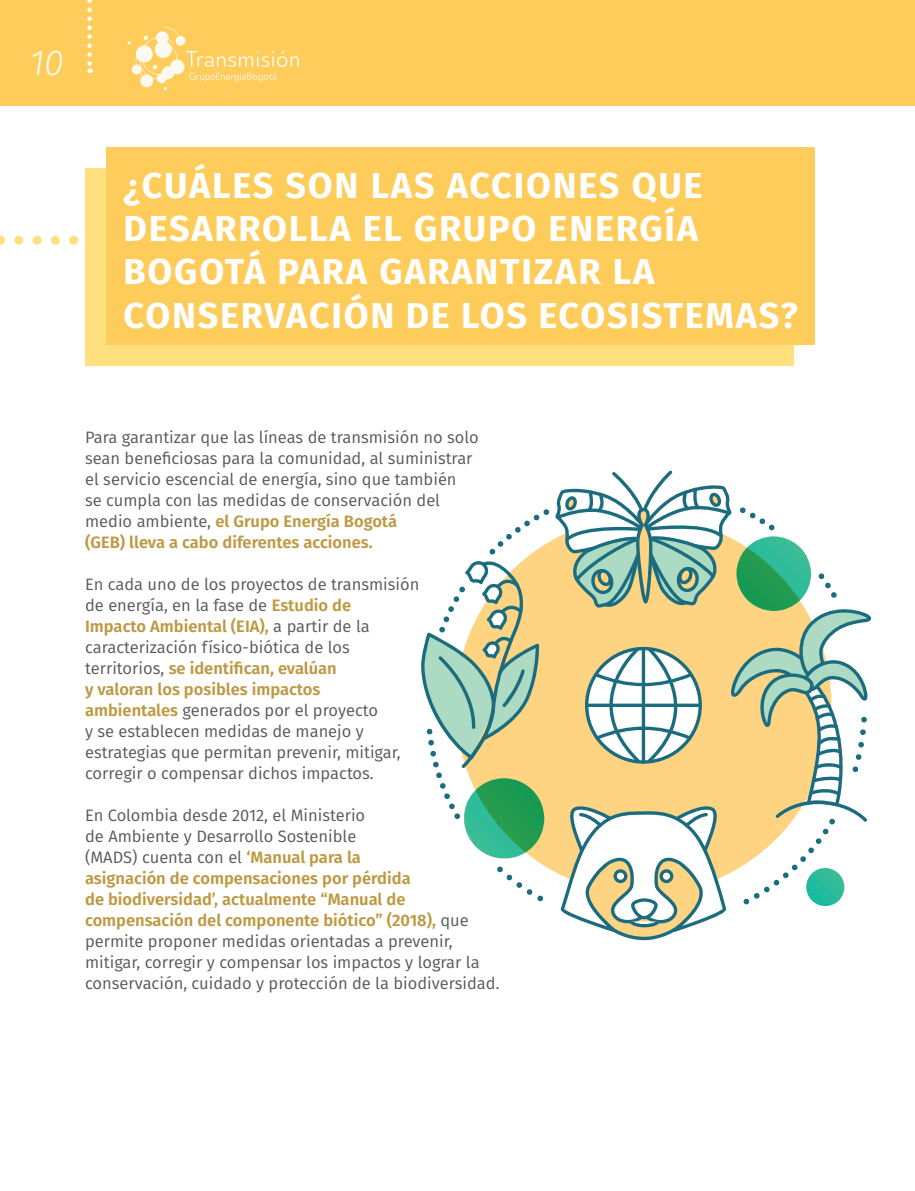
<style>
.page{position:relative;width:915px;height:1191px;background:#fff}
.page>*{position:absolute;margin:0;border:0;box-sizing:border-box;transform-origin:0 0}
.Títulos{font:700 36px/43.2px "Fira Sans";letter-spacing:.05em;color:#fff}
.t1{font:italic 300 36px "Fira Sans";color:#fff}
.t2{font:16.5px/21px "Fira Sans";color:#57585a}
.s1{font-weight:600;color:#bd9944}
</style>
<div class="page">
<div style="left:0;top:0;width:914px;height:106px;background:#fecc5b"></div>
<svg style="left:497px;top:866px;width:46px;height:35px"></svg>
<svg style="left:421px;top:509px;width:128px;height:349px"></svg>
<svg style="left:555px;top:470px;width:316px;height:470px"></svg>
<svg style="left:87px;top:0;width:5px;height:73px"></svg>
<svg style="left:127px;top:27px;width:172px;height:63px"></svg>
<svg style="left:0;top:236px;width:79px;height:9px"></svg>
<div style="left:85px;top:169px;width:708px;height:197px;background:#ffe07f"></div>
<div style="left:106px;top:147px;width:708px;height:198px;background:#fecc5b"></div>
<h1 class="t1" style="left:29px;top:37px;width:36px">10</h1>
<p class="Títulos" style="left:123px;top:161px;width:675px">¿CUÁLES SON LAS ACCIONES QUE<br>DESARROLLA EL GRUPO ENERGÍA<br>BOGOTÁ PARA GARANTIZAR LA<br>CONSERVACIÓN DE LOS ECOSISTEMAS?</p>
<p class="t2" style="left:85px;top:426px;width:395px">Para garantizar que las líneas de transmisión no solo sean beneficiosas para la comunidad, al suministrar el servicio escencial de energía, sino que también<br>se cumpla con las medidas de conservación del medio ambiente, <span class="s1">el Grupo Energía Bogotá<br>(GEB) lleva a cabo diferentes acciones.</span></p>
<p class="t2" style="left:85px;top:573px;width:335px">En cada uno de los proyectos de transmisión de energía, en la fase de <span class="s1">Estudio de<br>Impacto Ambiental (EIA),</span> a partir de la caracterización físico-biótica de los territorios, <span class="s1">se identifican, evalúan<br>y valoran los posibles impactos<br>ambientales</span> generados por el proyecto<br>y se establecen medidas de manejo y estrategias que permitan prevenir, mitigar, corregir o compensar dichos impactos.</p>
<p class="t2" style="left:85px;top:804px;width:416px">En Colombia desde 2012, el Ministerio<br>de Ambiente y Desarrollo Sostenible<br>(MADS) cuenta con el <span class="s1">‘Manual para la<br>asignación de compensaciones por pérdida<br>de biodiversidad’, actualmente “Manual de compensación del componente biótico” (2018),</span> que permite proponer medidas orientadas a prevenir, mitigar, corregir y compensar los impactos y lograr la conservación, cuidado y protección de la biodiversidad.</p>
</div>
